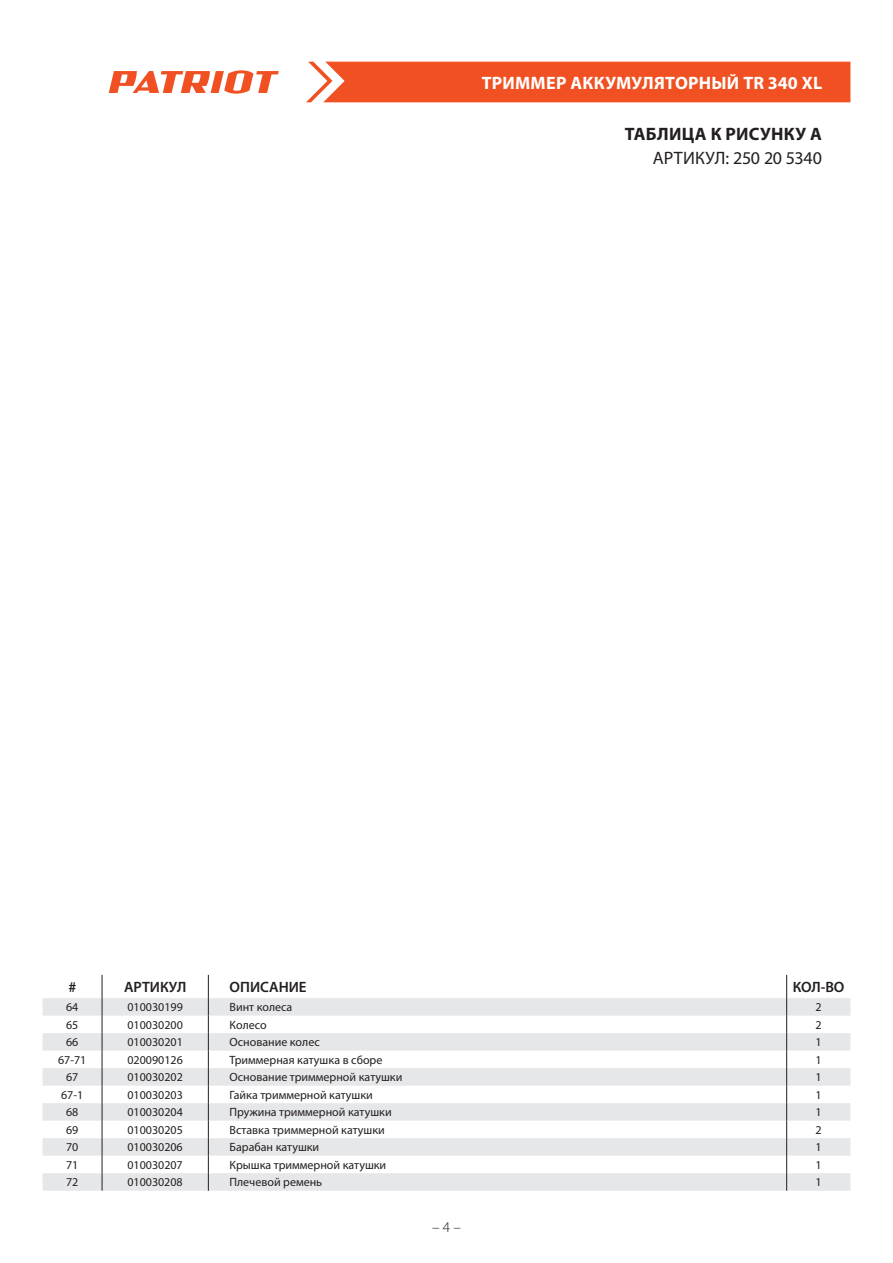
<style>
.page{position:relative;width:893px;height:1263px;background:#fff}
.page>*{position:absolute;margin:0;border:0;box-sizing:border-box;transform-origin:0 0}
.t1{font:700 18px "Myriad Pro";letter-spacing:.015em;color:#fff}
.t2{font:18px "Myriad Pro";color:#231f20}
.t3{font:700 18px "Myriad Pro";letter-spacing:.015em;color:#231f20}
.t4{font:600 15px "Myriad Pro";color:#231f20}
.t5{font:300 15px "Myriad Pro";color:#231f20}
.t6{font:12px "Myriad Pro";color:#231f20}
</style>
<div class="page">
<div style="left:306px;top:62px;width:544px;height:40px;background:#f15122"></div>
<svg style="left:109px;top:70px;width:170px;height:24px"></svg>
<svg style="left:43px;top:998px;width:807px;height:193px;fill:#e9eaeb"></svg>
<svg style="left:102px;top:975px;width:1px;height:216px"></svg>
<svg style="left:208px;top:975px;width:1px;height:216px"></svg>
<svg style="left:786px;top:975px;width:1px;height:216px"></svg>
<h1 class="t1" style="left:482px;top:71px;width:342px">ТРИММЕР АККУМУЛЯТОРНЫЙ TR 340 XL</h1>
<h1 class="t3" style="left:625px;top:123px;width:199px">ТАБЛИЦА К РИСУНКУ A</h1>
<h1 class="t2" style="left:653px;top:147px;width:171px">АРТИКУЛ: 250 20 5340</h1>
<p class="t4" style="left:68px;top:977px;width:9px">#</p>
<p class="t4" style="left:124px;top:977px;width:64px">АРТИКУЛ</p>
<p class="t4" style="left:230px;top:977px;width:78px">ОПИСАНИЕ</p>
<p class="t4" style="left:793px;top:977px;width:53px">КОЛ-ВО</p>
<p class="t6" style="left:66px;top:1000px;width:14px">64</p>
<p class="t6" style="left:127px;top:1000px;width:57px">010030199</p>
<p class="t6" style="left:230px;top:1000px;width:64px">Винт колеса</p>
<p class="t6" style="left:815px;top:1000px;width:8px">2</p>
<p class="t6" style="left:66px;top:1017px;width:14px">65</p>
<p class="t6" style="left:127px;top:1017px;width:57px">010030200</p>
<p class="t6" style="left:230px;top:1017px;width:39px">Колесо</p>
<p class="t6" style="left:815px;top:1017px;width:8px">2</p>
<p class="t6" style="left:66px;top:1035px;width:14px">66</p>
<p class="t6" style="left:127px;top:1035px;width:57px">010030201</p>
<p class="t6" style="left:230px;top:1035px;width:92px">Основание колес</p>
<p class="t6" style="left:815px;top:1035px;width:8px">1</p>
<p class="t6" style="left:58px;top:1052px;width:30px">67-71</p>
<p class="t6" style="left:127px;top:1052px;width:57px">020090126</p>
<p class="t6" style="left:230px;top:1052px;width:154px">Триммерная катушка в сборе</p>
<p class="t6" style="left:815px;top:1052px;width:8px">1</p>
<p class="t6" style="left:66px;top:1070px;width:14px">67</p>
<p class="t6" style="left:127px;top:1070px;width:57px">010030202</p>
<p class="t6" style="left:230px;top:1070px;width:174px">Основание триммерной катушки</p>
<p class="t6" style="left:815px;top:1070px;width:8px">1</p>
<p class="t6" style="left:61px;top:1087px;width:24px">67-1</p>
<p class="t6" style="left:127px;top:1087px;width:57px">010030203</p>
<p class="t6" style="left:230px;top:1087px;width:145px">Гайка триммерной катушки</p>
<p class="t6" style="left:815px;top:1087px;width:8px">1</p>
<p class="t6" style="left:66px;top:1105px;width:14px">68</p>
<p class="t6" style="left:127px;top:1105px;width:57px">010030204</p>
<p class="t6" style="left:230px;top:1105px;width:164px">Пружина триммерной катушки</p>
<p class="t6" style="left:815px;top:1105px;width:8px">1</p>
<p class="t6" style="left:66px;top:1122px;width:14px">69</p>
<p class="t6" style="left:127px;top:1122px;width:57px">010030205</p>
<p class="t6" style="left:230px;top:1122px;width:157px">Вставка триммерной катушки</p>
<p class="t6" style="left:815px;top:1122px;width:8px">2</p>
<p class="t6" style="left:66px;top:1140px;width:14px">70</p>
<p class="t6" style="left:127px;top:1140px;width:57px">010030206</p>
<p class="t6" style="left:230px;top:1140px;width:91px">Барабан катушки</p>
<p class="t6" style="left:815px;top:1140px;width:8px">1</p>
<p class="t6" style="left:66px;top:1157px;width:14px">71</p>
<p class="t6" style="left:127px;top:1157px;width:57px">010030207</p>
<p class="t6" style="left:229px;top:1157px;width:158px">Крышка триммерной катушки</p>
<p class="t6" style="left:815px;top:1157px;width:8px">1</p>
<p class="t6" style="left:66px;top:1175px;width:14px">72</p>
<p class="t6" style="left:127px;top:1175px;width:57px">010030208</p>
<p class="t6" style="left:229px;top:1175px;width:94px">Плечевой ремень</p>
<p class="t6" style="left:815px;top:1175px;width:8px">1</p>
<p class="t5" style="left:432px;top:1218px;width:30px">– 4 –</p>
</div>
